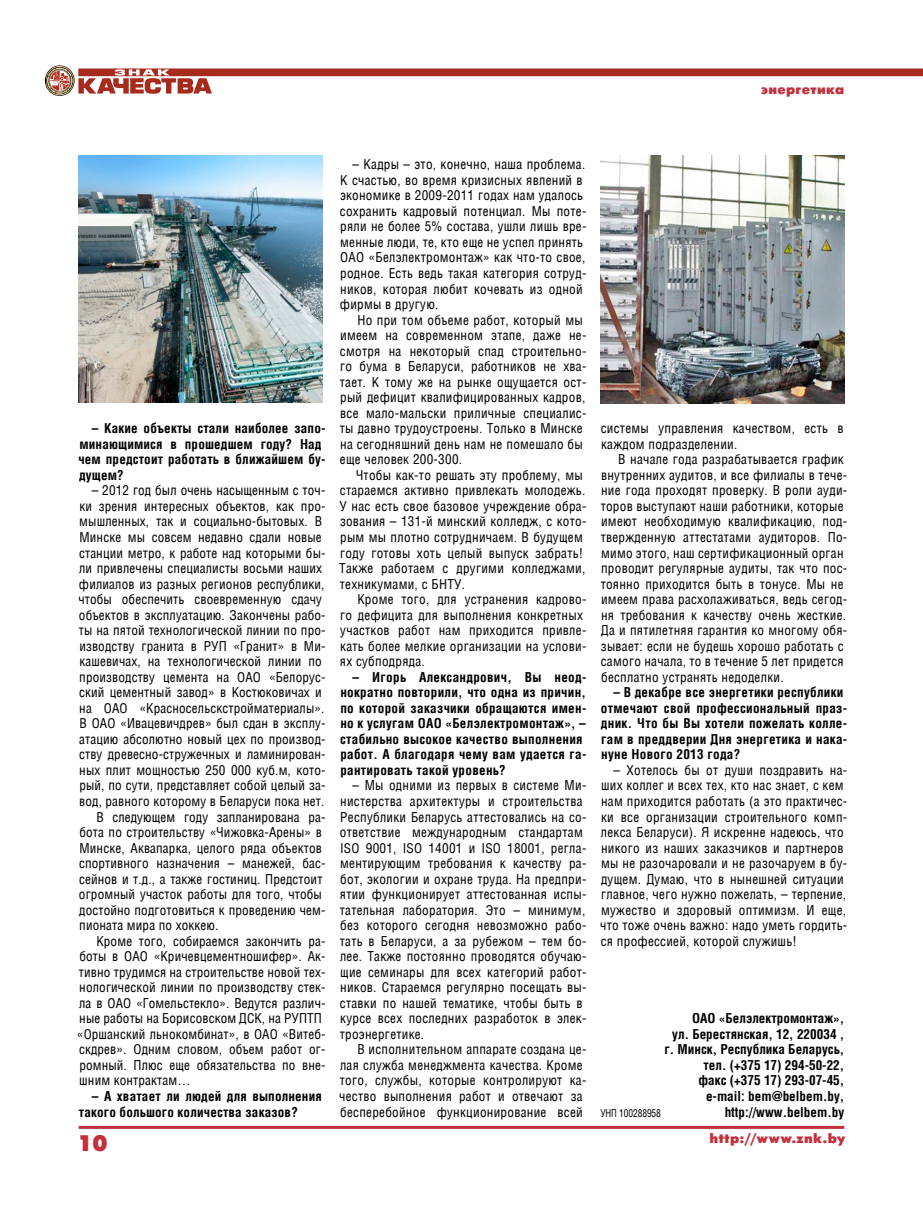
<style>
.page{position:relative;width:923px;height:1221px;background:#fff}
.page>*{position:absolute;margin:0;border:0;box-sizing:border-box;transform-origin:0 0}
.t1{font:22.5px "Futuris XC";color:#c3303b}
.рубрик_lesser{font:13.5px "Futuris XC";letter-spacing:.025em;color:#c3303b}
.body{font:13.2px/15.5px "AG Letterica Condensed";letter-spacing:.02em;color:#000}
.body-2{font:700 13.2px/15.5px "AG Letterica Condensed";letter-spacing:.02em;color:#000}
.autor{font:700 13.2px "AG Letterica Condensed";color:#000}
.унп{font:10.5px "AG Letterica Condensed";letter-spacing:-.01em;color:#000;scale:.9 1}
</style>
<div class="page">
<hr style="left:79px;top:1125px;width:765px;height:3px;background:#c3303b">
<svg style="left:44px;top:65px;width:879px;height:31px"></svg>
<img style="left:79px;top:155px;width:243px;height:248px">
<img style="left:600px;top:155px;width:244px;height:249px">
<p class="рубрик_lesser" style="left:761px;top:82px;width:85px">энергетика</p>
<p class="body-2" style="left:78px;top:420px;width:249px;text-indent:13px">– Какие объекты стали наиболее запо&shy;минающимися в прошедшем году? Над чем предстоит работать в ближайшем бу&shy;дущем?</p>
<p class="body" style="left:78px;top:483px;width:249px;text-indent:13px">– 2012 год был очень насыщенным с точ&shy;ки зрения интересных объектов, как про&shy;мышленных, так и социально-бытовых. В Минске мы совсем недавно сдали новые станции метро, к работе над которыми бы&shy;ли привлечены специалисты восьми наших филиалов из разных регионов республики, чтобы обеспечить своевременную сдачу объектов в эксплуатацию. Закончены рабо&shy;ты на пятой технологической линии по про&shy;изводству гранита в РУП «Гранит» в Ми&shy;кашевичах, на технологической линии по производству цемента на ОАО «Белорус&shy;ский цементный завод» в Костюковичах и на ОАО «Красносельскстройматериалы».<br>В ОАО «Ивацевичдрев» был сдан в эксплу&shy;атацию абсолютно новый цех по производ&shy;ству древесно-стружечных и ламинирован&shy;ных плит мощностью 250 000 куб.м, кото&shy;рый, по сути, представляет собой целый за&shy;вод, равного которому в Беларуси пока нет.</p>
<p class="body" style="left:79px;top:808px;width:248px;text-indent:17px">В следующем году запланирована ра&shy;бота по строительству «Чижовка-Арены» в Минске, Аквапарка, целого ряда объектов спортивного назначения – манежей, бас&shy;сейнов и т.д., а также гостиниц. Предстоит огромный участок работы для того, чтобы достойно подготовиться к проведению чем&shy;пионата мира по хоккею.</p>
<p class="body" style="left:77px;top:933px;width:250px;text-indent:19px">Кроме того, собираемся закончить ра&shy;боты в ОАО «Кричевцементношифер». Ак&shy;тивно трудимся на строительстве новой тех&shy;нологической линии по производству стек&shy;ла в ОАО «Гомельстекло». Ведутся различ&shy;ные работы на Борисовском ДСК, на РУПТП «Оршанский льнокомбинат», в ОАО «Витеб&shy;скдрев». Одним словом, объем работ ог&shy;ромный. Плюс еще обязательства по вне&shy;шним контрактам…</p>
<p class="body-2" style="left:79px;top:1088px;width:244px;text-indent:13px">– А хватает ли людей для выполнения такого большого количества заказов?</p>
<p class="body" style="left:340px;top:157px;width:248px;text-indent:13px">– Кадры – это, конечно, наша проблема.<br>К счастью, во время кризисных явлений в экономике в 2009-2011 годах нам удалось сохранить кадровый потенциал. Мы поте&shy;ряли не более 5% состава, ушли лишь вре&shy;менные люди, те, кто еще не успел принять ОАО «Белэлектромонтаж» как что-то свое, родное. Есть ведь такая категория сотруд&shy;ников, которая любит кочевать из одной фирмы в другую.</p>
<p class="body" style="left:340px;top:312px;width:248px;text-indent:17px">Но при том объеме работ, который мы имеем на современном этапе, даже не&shy;смотря на некоторый спад строительно&shy;го бума в Беларуси, работников не хва&shy;тает. К тому же на рынке ощущается ост&shy;рый дефицит квалифицированных кадров, все мало-мальски приличные специалис&shy;ты давно трудоустроены. Только в Минске на сегодняшний день нам не помешало бы еще человек 200-300.</p>
<p class="body" style="left:339px;top:467px;width:249px;text-indent:17px">Чтобы как-то решать эту проблему, мы стараемся активно привлекать молодежь.<br>У нас есть свое базовое учреждение обра&shy;зования – 131-й минский колледж, с кото&shy;рым мы плотно сотрудничаем. В будущем году готовы хоть целый выпуск забрать!<br>Также работаем с другими колледжами, техникумами, с БНТУ.</p>
<p class="body" style="left:340px;top:591px;width:248px;text-indent:17px">Кроме того, для устранения кадрово&shy;го дефицита для выполнения конкретных участков работ нам приходится привле&shy;кать более мелкие организации на услови&shy;ях субподряда.</p>
<p class="body-2" style="left:340px;top:669px;width:248px;text-indent:13px">– Игорь Александрович, Вы неод&shy;нократно повторили, что одна из причин, по которой заказчики обращаются имен&shy;но к услугам ОАО «Белэлектромонтаж», – стабильно высокое качество выполнения работ. А благодаря чему вам удается га&shy;рантировать такой уровень?</p>
<p class="body" style="left:340px;top:777px;width:248px;text-indent:13px">– Мы одними из первых в системе Ми&shy;нистерства архитектуры и строительства Республики Беларусь аттестовались на со&shy;ответствие международным стандартам ISO 9001, ISO 14001 и ISO 18001, регла&shy;ментирующим требования к качеству ра&shy;бот, экологии и охране труда. На предпри&shy;ятии функционирует аттестованная испы&shy;тательная лаборатория. Это – минимум, без которого сегодня невозможно рабо&shy;тать в Беларуси, а за рубежом – тем бо&shy;лее. Также постоянно проводятся обучаю&shy;щие семинары для всех категорий работ&shy;ников. Стараемся регулярно посещать вы&shy;ставки по нашей тематике, чтобы быть в курсе всех последних разработок в элек&shy;троэнергетике.</p>
<p class="body" style="left:339px;top:1041px;width:249px;text-indent:18px">В исполнительном аппарате создана це&shy;лая служба менеджмента качества. Кроме того, службы, которые контролируют ка&shy;чество выполнения работ и отвечают за бесперебойное функционирование всей</p>
<p class="body" style="left:601px;top:420px;width:244px">системы управления качеством, есть в каждом подразделении.</p>
<p class="body" style="left:601px;top:451px;width:248px;text-indent:17px">В начале года разрабатывается график внутренних аудитов, и все филиалы в тече&shy;ние года проходят проверку. В роли ауди&shy;торов выступают наши работники, которые имеют необходимую квалификацию, под&shy;твержденную аттестатами аудиторов. По&shy;мимо этого, наш сертификационный орган проводит регулярные аудиты, так что пос&shy;тоянно приходится быть в тонусе. Мы не имеем права расхолаживаться, ведь сегод&shy;ня требования к качеству очень жесткие.<br>Да и пятилетняя гарантия ко многому обя&shy;зывает: если не будешь хорошо работать с самого начала, то в течение 5 лет придется бесплатно устранять недоделки.</p>
<p class="body-2" style="left:601px;top:684px;width:248px;text-indent:13px">– В декабре все энергетики республики отмечают свой профессиональный праз&shy;дник. Что бы Вы хотели пожелать колле&shy;гам в преддверии Дня энергетика и нака&shy;нуне Нового 2013 года?</p>
<p class="body" style="left:600px;top:762px;width:249px;text-indent:13px">– Хотелось бы от души поздравить на&shy;ших коллег и всех тех, кто нас знает, с кем нам приходится работать (а это практичес&shy;ки все организации строительного комп&shy;лекса Беларуси). Я искренне надеюсь, что никого из наших заказчиков и партнеров мы не разочаровали и не разочаруем в бу&shy;дущем. Думаю, что в нынешней ситуации главное, чего нужно пожелать, – терпение, мужество и здоровый оптимизм. И еще, что тоже очень важно: надо уметь гордить&shy;ся профессией, которой служишь!</p>
<p class="autor" style="left:692px;top:1010px;width:154px">ОАО «Белэлектромонтаж»,</p>
<p class="autor" style="left:672px;top:1026px;width:174px">ул. Берестянская, 12, 220034 ,</p>
<p class="autor" style="left:664px;top:1041px;width:181px">г. Минск, Республика Беларусь,</p>
<p class="autor" style="left:703px;top:1057px;width:142px">тел. (+375 17) 294-50-22,</p>
<p class="autor" style="left:698px;top:1072px;width:147px">факс (+375 17) 293-07-45,</p>
<p class="autor" style="left:706px;top:1088px;width:140px">e-mail: bem@belbem.by,</p>
<p class="унп" style="left:600px;top:1106px;width:69px">УНП 100288958</p>
<p class="autor" style="left:724px;top:1103px;width:121px">http://www.belbem.by</p>
<p class="t1" style="left:77px;top:1131px;width:32px">10</p>
<p class="рубрик_lesser" style="left:709px;top:1130px;width:137px">http://www.znk.by</p>
</div>
